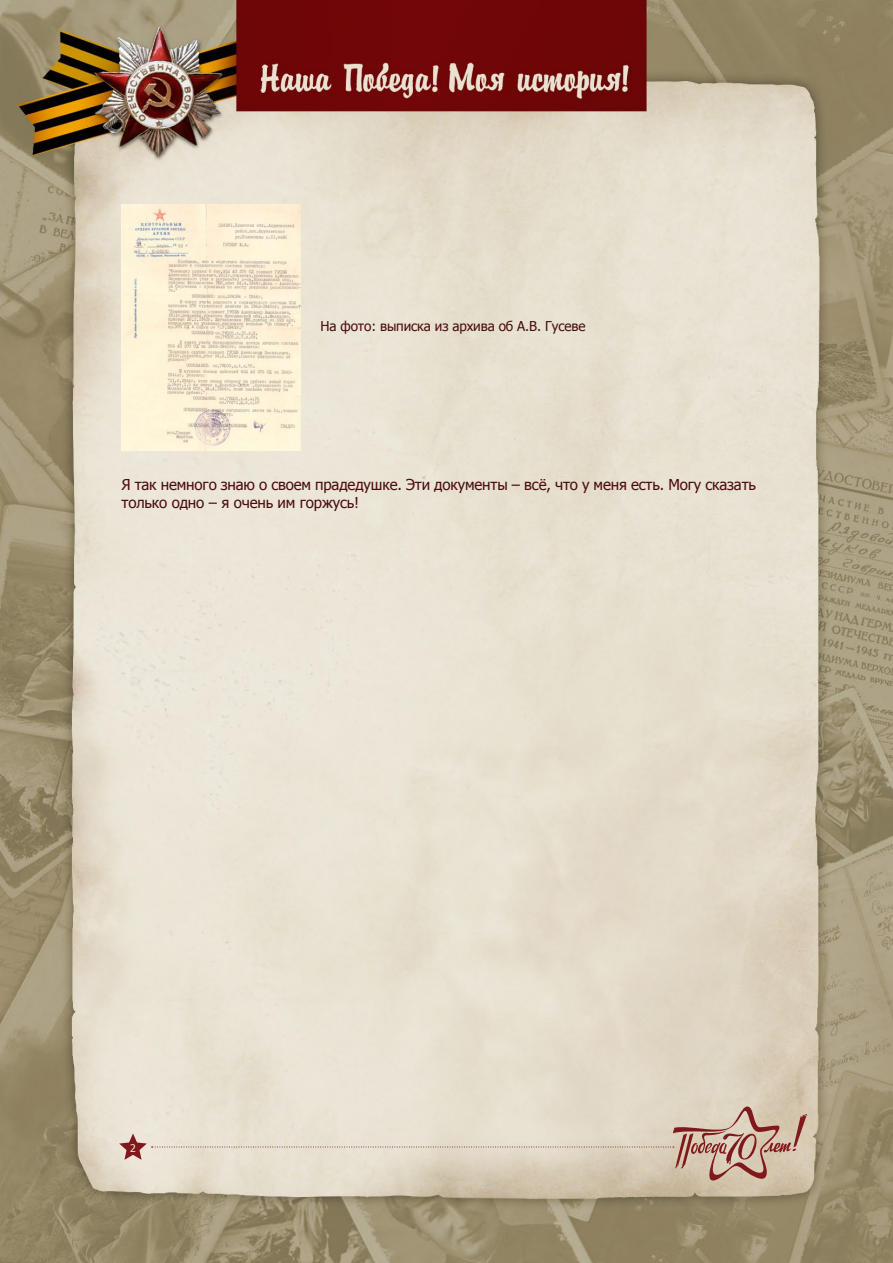
<style>
.page{position:relative;width:893px;height:1263px;background:#fff}
.page>*{position:absolute;margin:0;border:0;box-sizing:border-box;transform-origin:0 0}
.t1{font:15px/18px "Tahoma";letter-spacing:-.01em;color:#4a0b0e}
.t2{font:13.5px "Tahoma";letter-spacing:-.01em;color:#4a0b0e}
.t3{font:10.5px "Tahoma";color:#edead3}
</style>
<div class="page">
<img style="left:0;top:0;width:893px;height:1263px">
<svg style="left:119px;top:1106px;width:688px;height:83px;background:#ddd0bf"></svg>
<img style="left:122px;top:204px;width:179px;height:246px">
<p class="t2" style="left:321px;top:317px;width:266px">На фото: выписка из архива об А.В. Гусеве</p>
<p class="t1" style="left:122px;top:475px;width:636px">Я так немного знаю о своем прадедушке. Эти документы – всё, что у меня есть. Могу сказать только одно – я очень им горжусь!</p>
<p class="t3" style="left:130px;top:1141px;width:7px">2</p>
</div>
